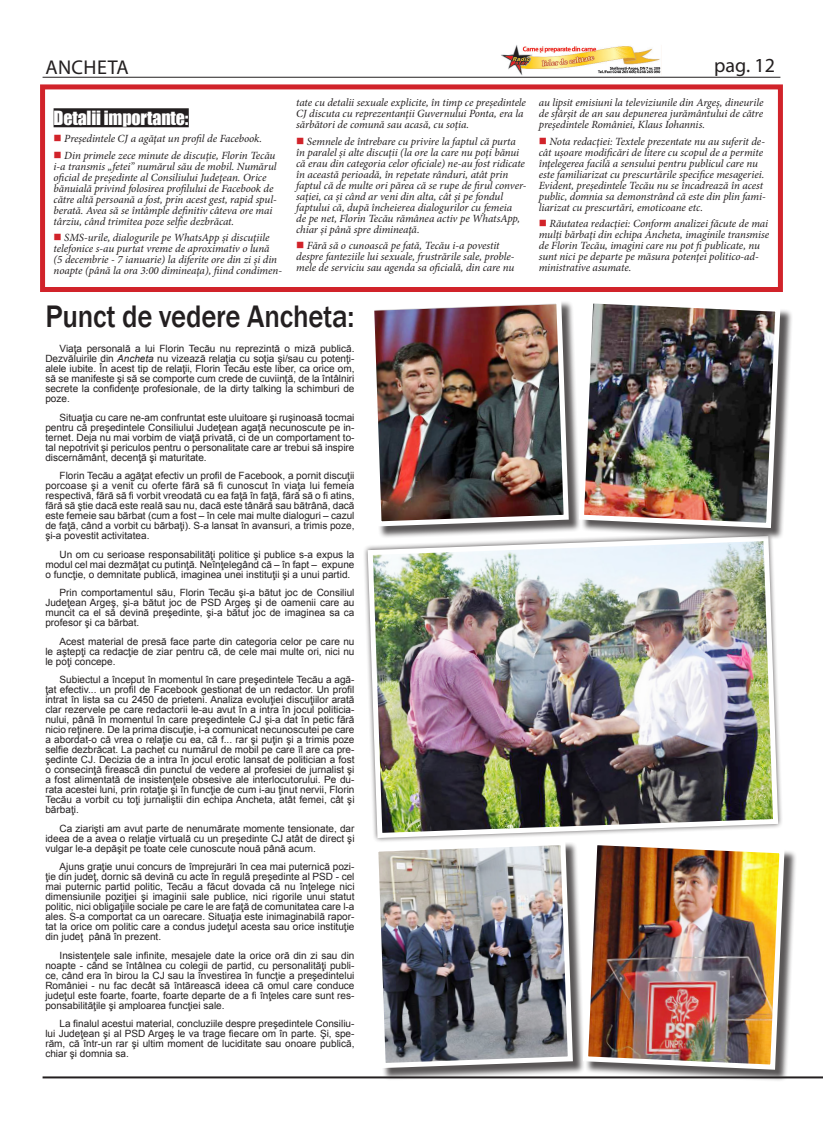
<style>
.page{position:relative;width:823px;height:1134px;background:#fff}
.page>*{position:absolute;margin:0;border:0;box-sizing:border-box;transform-origin:0 0}
.supra_Ancheta{font:500 32px "Franklin Gothic";letter-spacing:-.01em;color:#231f20;scale:.9 1}
.t1{font:20px "Myriad Pro";letter-spacing:.02em;color:#231f20}
._18ruler_Ancheta{font:18px "Impact";letter-spacing:-.01em;color:#fff}
.text_Ancheta{font:italic 11px/11px "Minion Pro";letter-spacing:-.01em;color:#231f20}
.text_Ancheta-2{font:10px/10px "Arial";color:#231f20;text-align:justify}
.s1{color:#d1232a}
.s2{font-style:italic}
</style>
<div class="page">
<hr style="left:43px;top:1076px;width:779px;height:2px;background:#231f20">
<hr style="left:43px;top:77px;width:737px;height:1px;background:#231f20">
<img style="left:501px;top:45px;width:160px;height:30px">
<div style="left:54px;top:108px;width:135px;height:19px;background:#231f20"></div>
<div style="left:40px;top:84px;width:742px;height:208px;border:5px solid #d1232a"></div>
<div style="left:370px;top:300px;width:210px;height:239px;background:#231f20;opacity:.75"></div>
<img style="left:370px;top:300px;width:201px;height:229px">
<div style="left:374px;top:842px;width:210px;height:238px;background:#231f20;opacity:.75"></div>
<img style="left:374px;top:843px;width:201px;height:228px">
<div style="left:362px;top:531px;width:421px;height:312px;background:#231f20;opacity:.75"></div>
<img style="left:365px;top:533px;width:415px;height:308px">
<div style="left:580px;top:300px;width:212px;height:240px;background:#231f20;opacity:.75"></div>
<img style="left:576px;top:300px;width:206px;height:231px">
<div style="left:584px;top:842px;width:212px;height:240px;background:#231f20;opacity:.75"></div>
<img style="left:580px;top:837px;width:206px;height:235px">
<p class="t1" style="left:45px;top:55px;width:85px">ANCHETA</p>
<p class="t1" style="left:713px;top:53px;width:62px">pag. 12</p>
<p class="_18ruler_Ancheta" style="left:54px;top:104px;width:136px">Detalii importante:</p>
<p class="text_Ancheta" style="left:54px;top:133px;width:210px"><span class="s1">■</span> Preşedintele CJ a agăţat un profil de Facebook.</p>
<p class="text_Ancheta" style="left:54px;top:150px;width:224px"><span class="s1">■</span> Din primele zece minute de discuţie, Florin Tecău i-a transmis „fetei” numărul său de mobil. Numărul oficial de preşedinte al Consiliului Judeţean. Orice bănuială privind folosirea profilului de Facebook de către altă persoană a fost, prin acest gest, rapid spul&shy;berată. Avea să se întâmple definitiv câteva ore mai târziu, când trimitea poze selfie dezbrăcat.</p>
<p class="text_Ancheta" style="left:54px;top:232px;width:230px"><span class="s1">■</span> SMS-urile, dialogurile pe WhatsApp şi discuţiile telefonice s-au purtat vreme de aproximativ o lună<br>(5 decembrie - 7 ianuarie) la diferite ore din zi şi din noapte (până la ora 3:00 dimineaţa), fiind condimen-</p>
<p class="text_Ancheta" style="left:296px;top:97px;width:231px">tate cu detalii sexuale explicite, în timp ce preşedintele<br>CJ discuta cu reprezentanţii Guvernului Ponta, era la sărbători de comună sau acasă, cu soţia.</p>
<p class="text_Ancheta" style="left:296px;top:136px;width:232px"><span class="s1">■</span> Semnele de întrebare cu privire la faptul că purta în paralel şi alte discuţii (la ore la care nu poţi bănui că erau din categoria celor oficiale) ne-au fost ridicate în această perioadă, în repetate rânduri, atât prin faptul că de multe ori părea că se rupe de firul conver&shy;saţiei, ca şi când ar veni din alta, cât şi pe fondul faptului că, după încheierea dialogurilor cu femeia<br>de pe net, Florin Tecău rămânea activ pe WhatsApp, chiar şi până spre dimineaţă.</p>
<p class="text_Ancheta" style="left:296px;top:240px;width:220px"><span class="s1">■</span> Fără să o cunoască pe fată, Tecău i-a povestit despre fanteziile lui sexuale, frustrările sale, proble&shy;mele de serviciu sau agenda sa oficială, din care nu</p>
<p class="supra_Ancheta" style="left:45px;top:296px;width:345px">Punct de vedere Ancheta:</p>
<p class="text_Ancheta-2" style="left:45px;top:344px;width:310px;text-indent:14px">Viaţa personală a lui Florin Tecău nu reprezintă o miză publică.<br>Dezvăluirile din <span class="s2">Ancheta</span> nu vizează relaţia cu soţia şi/sau cu potenţi&shy;alele iubite. În acest tip de relaţii, Florin Tecău este liber, ca orice om, să se manifeste şi să se comporte cum crede de cuviinţă, de la întâlniri secrete la confidenţe profesionale, de la dirty talking la schimburi de poze.</p>
<p class="text_Ancheta-2" style="left:45px;top:412px;width:310px;text-indent:14px">Situaţia cu care ne-am confruntat este uluitoare şi ruşinoasă tocmai pentru că preşedintele Consiliului Judeţean agaţă necunoscute pe in&shy;ternet. Deja nu mai vorbim de viaţă privată, ci de un comportament to&shy;tal nepotrivit şi periculos pentru o personalitate care ar trebui să inspire discernământ, decenţă şi maturitate.</p>
<p class="text_Ancheta-2" style="left:45px;top:471px;width:310px;text-indent:14px">Florin Tecău a agăţat efectiv un profil de Facebook, a pornit discuţii porcoase şi a venit cu oferte fără să fi cunoscut în viaţa lui femeia respectivă, fără să fi vorbit vreodată cu ea faţă în faţă, fără să o fi atins, fără să ştie dacă este reală sau nu, dacă este tânără sau bătrână, dacă este femeie sau bărbat (cum a fost – în cele mai multe dialoguri – cazul de faţă, când a vorbit cu bărbaţi). S-a lansat în avansuri, a trimis poze, şi-a povestit activitatea.</p>
<p class="text_Ancheta-2" style="left:45px;top:549px;width:310px;text-indent:14px">Un om cu serioase responsabilităţi politice şi publice s-a expus la modul cel mai dezmăţat cu putinţă. Neînţelegând că – în fapt – expune o funcţie, o demnitate publică, imaginea unei instituţii şi a unui partid.</p>
<p class="text_Ancheta-2" style="left:45px;top:588px;width:310px;text-indent:14px">Prin comportamentul său, Florin Tecău şi-a bătut joc de Consiliul Judeţean Argeş, şi-a bătut joc de PSD Argeş şi de oamenii care au muncit ca el să devină preşedinte, şi-a bătut joc de imaginea sa ca profesor şi ca bărbat.</p>
<p class="text_Ancheta-2" style="left:45px;top:636px;width:310px;text-indent:14px">Acest material de presă face parte din categoria celor pe care nu le aştepţi ca redacţie de ziar pentru că, de cele mai multe ori, nici nu le poţi concepe.</p>
<p class="text_Ancheta-2" style="left:45px;top:675px;width:310px;text-indent:14px">Subiectul a început în momentul în care preşedintele Tecău a agă&shy;ţat efectiv... un profil de Facebook gestionat de un redactor. Un profil intrat în lista sa cu 2450 de prieteni. Analiza evoluţiei discuţiilor arată clar rezervele pe care redactorii le-au avut în a intra în jocul politicia&shy;nului, până în momentul în care preşedintele CJ şi-a dat în petic fără nicio reţinere. De la prima discuţie, i-a comunicat necunoscutei pe care a abordat-o că vrea o relaţie cu ea, că f... rar şi puţin şi a trimis poze selfie dezbrăcat. La pachet cu numărul de mobil pe care îl are ca pre&shy;şedinte CJ. Decizia de a intra în jocul erotic lansat de politician a fost o consecinţă firească din punctul de vedere al profesiei de jurnalist şi a fost alimentată de insistenţele obsesive ale interlocutorului. Pe du&shy;rata acestei luni, prin rotaţie şi în funcţie de cum i-au ţinut nervii, Florin Tecău a vorbit cu toţi jurnaliştii din echipa Ancheta, atât femei, cât şi bărbaţi.</p>
<p class="text_Ancheta-2" style="left:45px;top:823px;width:310px;text-indent:14px">Ca ziarişti am avut parte de nenumărate momente tensionate, dar ideea de a avea o relaţie virtuală cu un preşedinte CJ atât de direct şi vulgar le-a depăşit pe toate cele cunoscute nouă până acum.</p>
<p class="text_Ancheta-2" style="left:45px;top:862px;width:310px;text-indent:14px">Ajuns graţie unui concurs de împrejurări în cea mai puternică pozi&shy;ţie din judeţ, dornic să devină cu acte în regulă preşedinte al PSD - cel mai puternic partid politic, Tecău a făcut dovada că nu înţelege nici dimensiunile poziţiei şi imaginii sale publice, nici rigorile unui statut politic, nici obligaţiile sociale pe care le are faţă de comunitatea care l-a ales. S-a comportat ca un oarecare. Situaţia este inimaginabilă rapor&shy;tat la orice om politic care a condus judeţul acesta sau orice instituţie din judeţ până în prezent.</p>
<p class="text_Ancheta-2" style="left:45px;top:950px;width:310px;text-indent:14px">Insistenţele sale infinite, mesajele date la orice oră din zi sau din noapte - când se întâlnea cu colegii de partid, cu personalităţi publi&shy;ce, când era în birou la CJ sau la învestirea în funcţie a preşedintelui României - nu fac decât să întărească ideea că omul care conduce judeţul este foarte, foarte, foarte departe de a fi înţeles care sunt res&shy;ponsabilităţile şi amploarea funcţiei sale.</p>
<p class="text_Ancheta-2" style="left:45px;top:1019px;width:310px;text-indent:14px">La finalul acestui material, concluziile despre preşedintele Consiliu&shy;lui Judeţean şi al PSD Argeş le va trage fiecare om în parte. Şi, spe&shy;răm, că într-un rar şi ultim moment de luciditate sau onoare publică, chiar şi domnia sa.</p>
<p class="text_Ancheta" style="left:538px;top:97px;width:226px;text-align:justify">au lipsit emisiuni la televiziunile din Argeş, dineurile de sfârşit de an sau depunerea jurământului de către preşedintele României, Klaus Iohannis.</p>
<p class="text_Ancheta" style="left:538px;top:136px;width:228px"><span class="s1">■</span> Nota redacţiei: Textele prezentate nu au suferit de&shy;cât uşoare modificări de litere cu scopul de a permite înţelegerea facilă a sensului pentru publicul care nu este familiarizat cu prescurtările specifice mesageriei.<br>Evident, preşedintele Tecău nu se încadrează în acest public, domnia sa demonstrând că este din plin fami&shy;liarizat cu prescurtări, emoticoane etc.</p>
<p class="text_Ancheta" style="left:538px;top:218px;width:232px"><span class="s1">■</span> Răutatea redacţiei: Conform analizei făcute de mai mulţi bărbaţi din echipa Ancheta, imaginile transmise de Florin Tecău, imagini care nu pot fi publicate, nu sunt nici pe departe pe măsura potenţei politico-ad&shy;ministrative asumate.</p>
</div>
